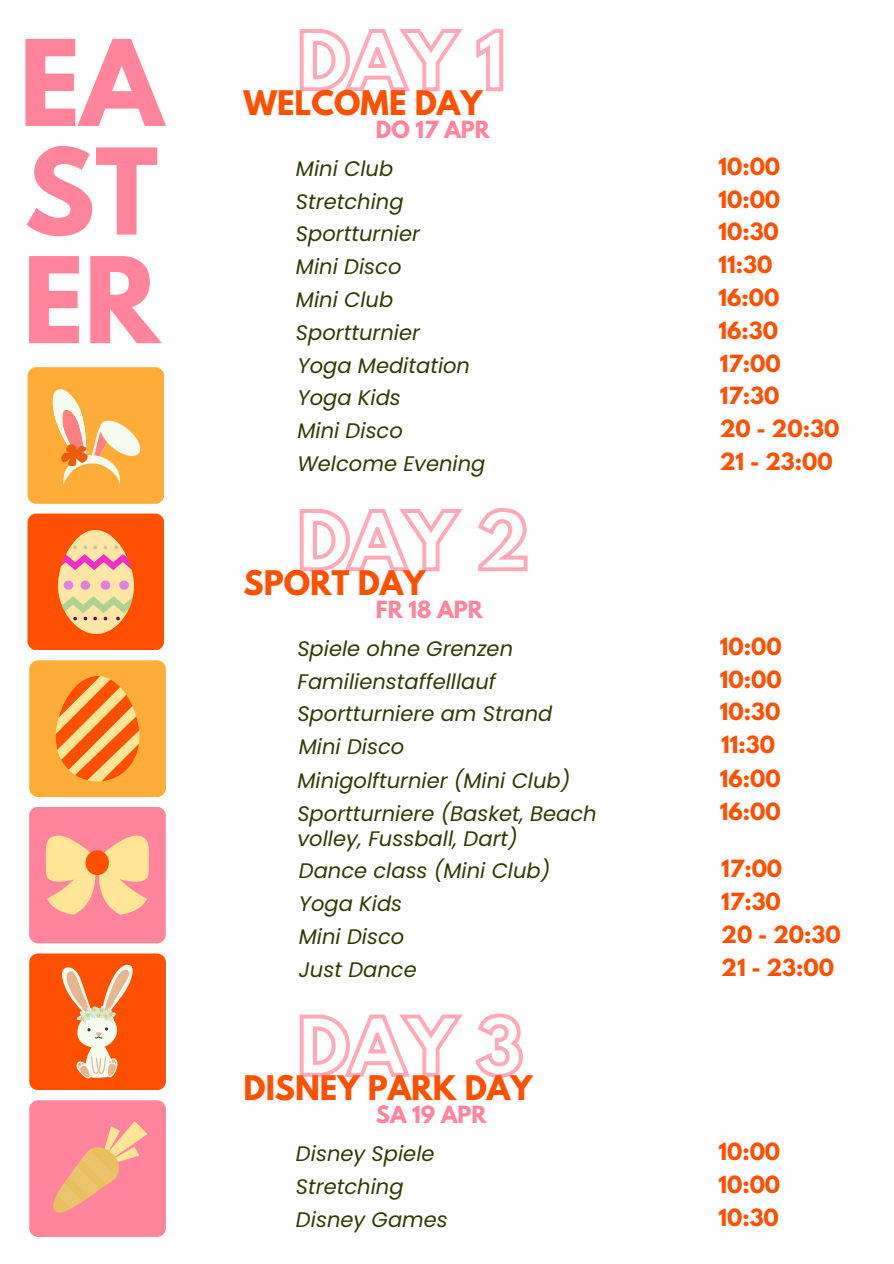
<style>
.page{position:relative;width:894px;height:1264px;background:#fff}
.page>*{position:absolute;margin:0;border:0;box-sizing:border-box;transform-origin:0 0}
.t1{font:700 105.6px/108.6px "League Spartan";color:#ff849c;text-align:justify}
.t2{font:700 30px "League Spartan";color:#fe5000}
.t3{font:italic 21px "Poppins";color:#2d3c00}
.t4{font:700 21px "League Spartan";color:#fe5000}
.t5{font:700 21px "League Spartan";color:#ff849c}
</style>
<div class="page">
<div style="left:29px;top:806px;width:137px;height:137px;background:#ff849c;border-radius:9px"></div>
<div style="left:28px;top:513px;width:136px;height:137px;background:#fe5000;border-radius:9px"></div>
<div style="left:28px;top:367px;width:136px;height:137px;background:#ffad39;border-radius:9px"></div>
<div style="left:29px;top:953px;width:137px;height:137px;background:#fe5000;border-radius:9px"></div>
<div style="left:29px;top:1100px;width:137px;height:136px;background:#ff849c;border-radius:9px"></div>
<div style="left:29px;top:660px;width:137px;height:137px;background:#ffad39;border-radius:9px"></div>
<img style="left:58px;top:530px;width:76px;height:103px">
<svg style="left:62px;top:964px;width:71px;height:114px"></svg>
<svg style="left:53px;top:1121px;width:95px;height:92px"></svg>
<svg style="left:45px;top:835px;width:104px;height:79px"></svg>
<svg style="left:55px;top:676px;width:85px;height:105px"></svg>
<svg style="left:52px;top:389px;width:88px;height:96px"></svg>
<svg style="left:299px;top:29px;width:205px;height:63px"></svg>
<svg style="left:299px;top:508px;width:229px;height:64px"></svg>
<svg style="left:299px;top:1013px;width:224px;height:65px"></svg>
<h1 class="t1" style="left:19px;top:43px;width:145px">EA ST ER</h1>
<p class="t2" style="left:243px;top:88px;width:240px">WELCOME DAY</p>
<p class="t5" style="left:376px;top:119px;width:115px">DO 17 APR</p>
<p class="t3" style="left:296px;top:154px;width:99px">Mini Club</p>
<p class="t4" style="left:718px;top:156px;width:63px">10:00</p>
<p class="t3" style="left:296px;top:186px;width:109px">Stretching</p>
<p class="t4" style="left:718px;top:189px;width:63px">10:00</p>
<h3 class="t3" style="left:296px;top:219px;width:125px">Sportturnier</h3>
<h2 class="t4" style="left:718px;top:221px;width:62px">10:30</h2>
<p class="t3" style="left:296px;top:252px;width:107px">Mini Disco</p>
<h4 class="t4" style="left:718px;top:254px;width:55px">11:30</h4>
<p class="t3" style="left:296px;top:285px;width:99px">Mini Club</p>
<p class="t4" style="left:718px;top:287px;width:62px">16:00</p>
<p class="t3" style="left:296px;top:318px;width:125px">Sportturnier</p>
<p class="t4" style="left:718px;top:320px;width:61px">16:30</p>
<p class="t3" style="left:297px;top:350px;width:174px">Yoga Meditation</p>
<p class="t4" style="left:719px;top:353px;width:62px">17:00</p>
<h2 class="t3" style="left:297px;top:383px;width:105px">Yoga Kids</h2>
<p class="t4" style="left:719px;top:385px;width:61px">17:30</p>
<h4 class="t3" style="left:297px;top:416px;width:107px">Mini Disco</h4>
<h3 class="t4" style="left:719px;top:418px;width:121px">20 - 20:30</h3>
<p class="t3" style="left:297px;top:449px;width:189px">Welcome Evening</p>
<p class="t4" style="left:719px;top:451px;width:114px">21 - 23:00</p>
<p class="t2" style="left:243px;top:567px;width:183px">SPORT DAY</p>
<p class="t5" style="left:376px;top:598px;width:108px">FR 18 APR</p>
<p class="t3" style="left:297px;top:633px;width:217px">Spiele ohne Grenzen</p>
<p class="t4" style="left:719px;top:636px;width:63px">10:00</p>
<p class="t3" style="left:297px;top:666px;width:200px">Familienstaffelllauf</p>
<p class="t4" style="left:719px;top:668px;width:63px">10:00</p>
<p class="t3" style="left:297px;top:699px;width:256px">Sportturniere am Strand</p>
<p class="t4" style="left:719px;top:701px;width:62px">10:30</p>
<h4 class="t3" style="left:299px;top:732px;width:107px">Mini Disco</h4>
<h4 class="t4" style="left:721px;top:734px;width:55px">11:30</h4>
<p class="t3" style="left:297px;top:766px;width:274px">Minigolfturnier (Mini Club)</p>
<p class="t4" style="left:719px;top:768px;width:62px">16:00</p>
<h3 class="t3" style="left:297px;top:799px;width:301px">Sportturniere (Basket, Beach</h3>
<h2 class="t4" style="left:719px;top:800px;width:62px">16:00</h2>
<h3 class="t3" style="left:297px;top:824px;width:222px">volley, Fussball, Dart)</h3>
<p class="t3" style="left:299px;top:856px;width:253px">Dance class (Mini Club)</p>
<h4 class="t4" style="left:721px;top:858px;width:62px">17:00</h4>
<p class="t3" style="left:299px;top:888px;width:105px">Yoga Kids</p>
<p class="t4" style="left:721px;top:891px;width:61px">17:30</p>
<h4 class="t3" style="left:299px;top:921px;width:107px">Mini Disco</h4>
<h4 class="t4" style="left:721px;top:923px;width:121px">20 - 20:30</h4>
<h4 class="t3" style="left:299px;top:954px;width:119px">Just Dance</h4>
<h4 class="t4" style="left:721px;top:956px;width:114px">21 - 23:00</h4>
<h4 class="t2" style="left:243px;top:1073px;width:290px">DISNEY PARK DAY</h4>
<h4 class="t5" style="left:376px;top:1104px;width:112px">SA 19 APR</h4>
<h4 class="t3" style="left:296px;top:1139px;width:140px">Disney Spiele</h4>
<h4 class="t4" style="left:718px;top:1141px;width:63px">10:00</h4>
<h4 class="t3" style="left:296px;top:1171px;width:109px">Stretching</h4>
<h4 class="t4" style="left:718px;top:1174px;width:63px">10:00</h4>
<h4 class="t3" style="left:296px;top:1204px;width:153px">Disney Games</h4>
<h4 class="t4" style="left:718px;top:1206px;width:62px">10:30</h4>
</div>
